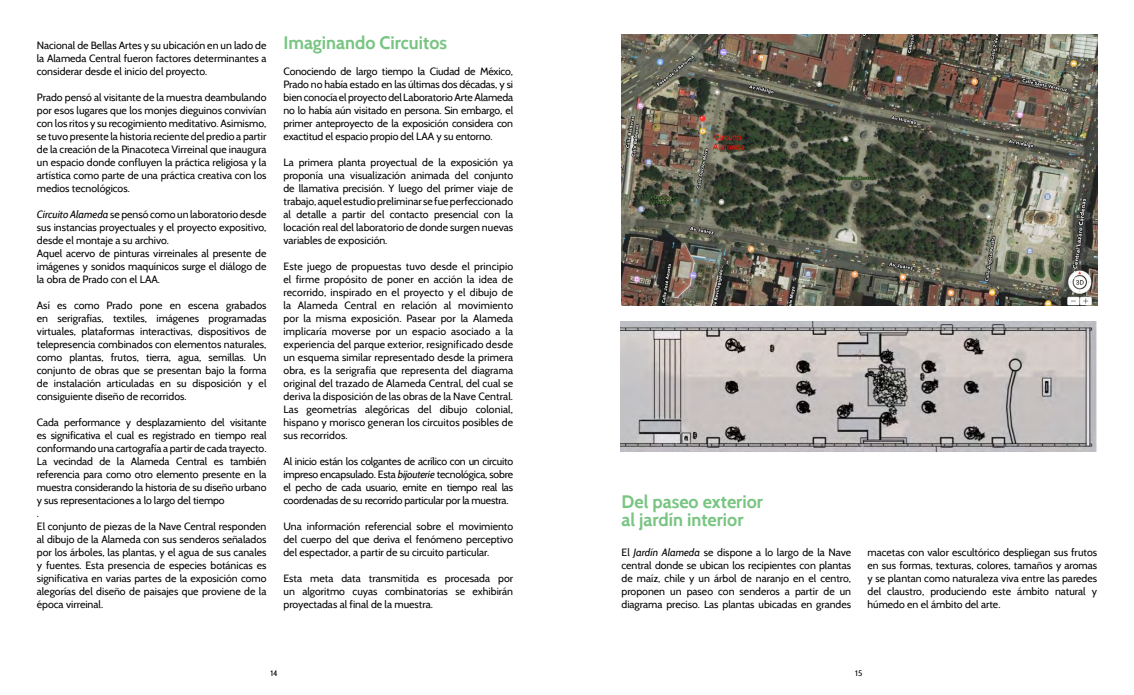
<style>
.page{position:relative;width:1134px;height:695px;background:#fff}
.page>*{position:absolute;margin:0;border:0;box-sizing:border-box;transform-origin:0 0}
.t1{font:700 18px/18px "Cabin";color:#78c582}
.t2{font:10.5px/13px "Cabin";color:#000;text-align:justify}
.t3{font:8px "Cabin";color:#000}
.s1{font-style:italic}
</style>
<div class="page">
<img style="left:621px;top:321px;width:475px;height:130px">
<img style="left:621px;top:34px;width:476px;height:271px">
<p class="t2" style="left:37px;top:38px;width:231px">Nacional de Bellas Artes y su ubicación en un lado de la Alameda Central fueron factores determinantes a considerar desde el inicio del proyecto.</p>
<p class="t2" style="left:37px;top:90px;width:231px">Prado pensó al visitante de la muestra deambulando por esos lugares que los monjes dieguinos convivían con los ritos y su recogimiento meditativo. Asimismo, se tuvo presente la historia reciente del predio a partir de la creación de la Pinacoteca Virreinal que inaugura un espacio donde confluyen la práctica religiosa y la artística como parte de una práctica creativa con los medios tecnológicos.</p>
<p class="t2" style="left:37px;top:207px;width:231px;text-align:left"><span class="s1">Circuito Alameda</span> se pensó como un laboratorio desde sus instancias proyectuales y el proyecto expositivo, desde el montaje a su archivo.<br>Aquel acervo de pinturas virreinales al presente de imágenes y sonidos maquínicos surge el diálogo de la obra de Prado con el LAA.</p>
<p class="t2" style="left:37px;top:298px;width:231px">Así es como Prado pone en escena grabados en serigrafías, textiles, imágenes programadas virtuales, plataformas interactivas, dispositivos de telepresencia combinados con elementos naturales, como plantas, frutos, tierra, agua, semillas. Un conjunto de obras que se presentan bajo la forma de instalación articuladas en su disposición y el consiguiente diseño de recorridos.</p>
<p class="t2" style="left:37px;top:415px;width:231px;text-align:left">Cada performance y desplazamiento del visitante es significativa el cual es registrado en tiempo real conformando una cartografía a partir de cada trayecto.<br>La vecindad de la Alameda Central es también referencia para como otro elemento presente en la muestra considerando la historia de su diseño urbano y sus representaciones a lo largo del tiempo<br>.<br>El conjunto de piezas de la Nave Central responden al dibujo de la Alameda con sus senderos señalados por los árboles, las plantas, y el agua de sus canales y fuentes. Esta presencia de especies botánicas es significativa en varias partes de la exposición como alegorías del diseño de paisajes que proviene de la época virreinal.</p>
<h1 class="t1" style="left:283px;top:33px;width:165px">Imaginando Circuitos</h1>
<p class="t2" style="left:283px;top:64px;width:231px">Conociendo de largo tiempo la Ciudad de México, Prado no había estado en las últimas dos décadas, y si bien conocía el proyecto del Laboratorio Arte Alameda no lo había aún visitado en persona. Sin embargo, el primer anteproyecto de la exposición considera con exactitud el espacio propio del LAA y su entorno.</p>
<p class="t2" style="left:283px;top:155px;width:231px">La primera planta proyectual de la exposición ya proponía una visualización animada del conjunto de llamativa precisión. Y luego del primer viaje de trabajo, aquel estudio preliminar se fue perfeccionado al detalle a partir del contacto presencial con la locación real del laboratorio de donde surgen nuevas variables de exposición.</p>
<p class="t2" style="left:283px;top:259px;width:231px">Este juego de propuestas tuvo desde el principio el firme propósito de poner en acción la idea de recorrido, inspirado en el proyecto y el dibujo de la Alameda Central en relación al movimiento por la misma exposición. Pasear por la Alameda implicaría moverse por un espacio asociado a la experiencia del parque exterior, resignificado desde un esquema similar representado desde la primera obra, es la serigrafía que representa del diagrama original del trazado de Alameda Central, del cual se deriva la disposición de las obras de la Nave Central.<br>Las geometrías alegóricas del dibujo colonial, hispano y morisco generan los circuitos posibles de sus recorridos.</p>
<p class="t2" style="left:283px;top:454px;width:231px">Al inicio están los colgantes de acrílico con un circuito impreso encapsulado. Esta <span class="s1">bijouterie</span> tecnológica, sobre el pecho de cada usuario, emite en tiempo real las coordenadas de su recorrido particular por la muestra.</p>
<p class="t2" style="left:283px;top:519px;width:231px">Una información referencial sobre el movimiento del cuerpo del que deriva el fenómeno perceptivo del espectador, a partir de su circuito particular.</p>
<p class="t2" style="left:283px;top:571px;width:231px">Esta meta data transmitida es procesada por un algoritmo cuyas combinatorias se exhibirán proyectadas al final de la muestra.</p>
<h1 class="t1" style="left:621px;top:493px;width:143px">Del paseo exterior al jardín interior</h1>
<p class="t2" style="left:621px;top:545px;width:231px">El <span class="s1">Jardín Alameda</span> se dispone a lo largo de la Nave central donde se ubican los recipientes con plantas de maíz, chile y un árbol de naranjo en el centro, proponen un paseo con senderos a partir de un diagrama preciso. Las plantas ubicadas en grandes</p>
<p class="t2" style="left:867px;top:545px;width:231px">macetas con valor escultórico despliegan sus frutos en sus formas, texturas, colores, tamaños y aromas y se plantan como naturaleza viva entre las paredes del claustro, produciendo este ámbito natural y húmedo en el ámbito del arte.</p>
<p class="t3" style="left:270px;top:668px;width:9px">14</p>
<p class="t3" style="left:855px;top:668px;width:9px">15</p>
</div>
